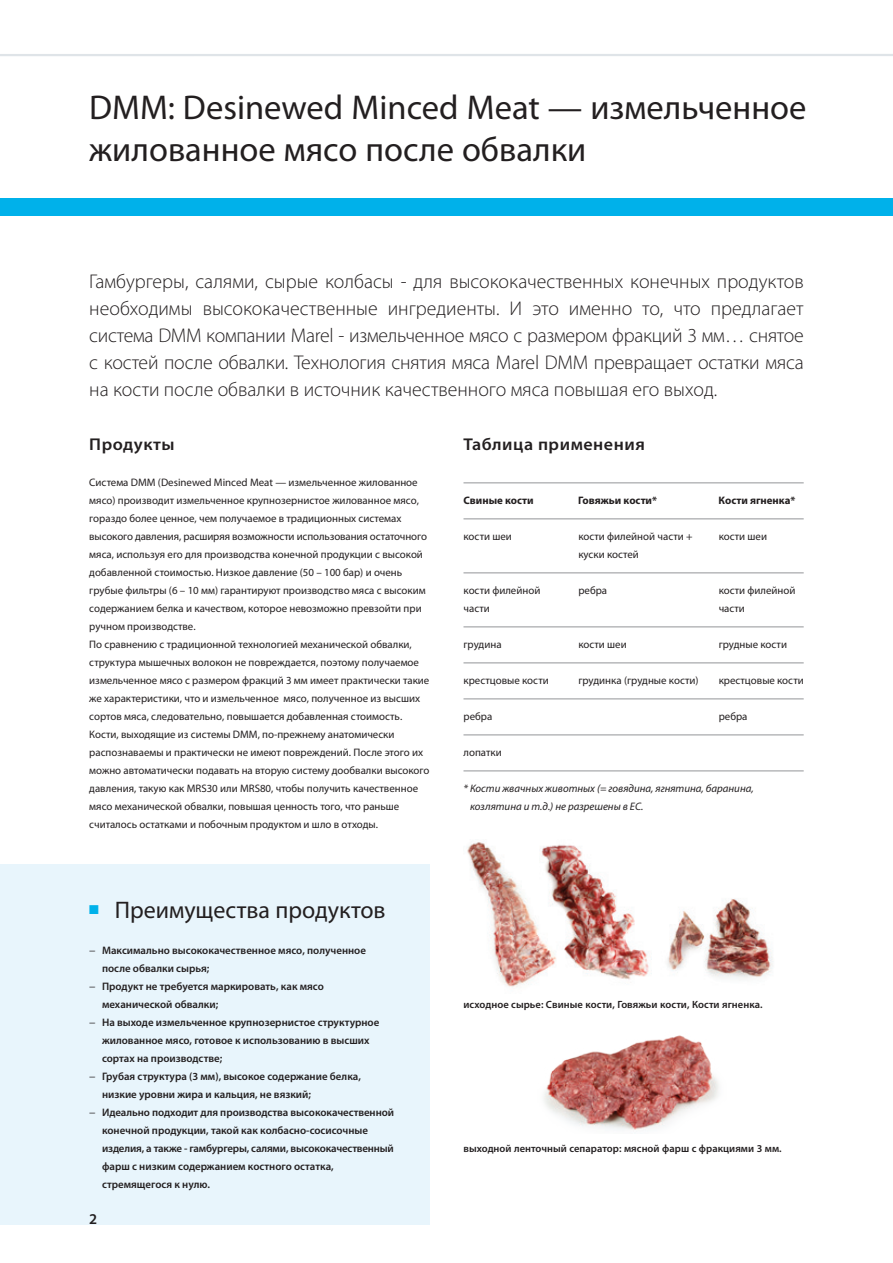
<style>
.page{position:relative;width:893px;height:1263px;background:#fff}
.page>*{position:absolute;margin:0;border:0;box-sizing:border-box;transform-origin:0 0}
.t1{font:34.5px/42px "Myriad Pro";color:#231f20}
.t2{font:24px "Myriad Pro";color:#231f20}
.t3{font:300 19.8px/27px "Myriad Pro";color:#231f20;text-align:justify}
.t4{font:600 17.1px "Myriad Pro";letter-spacing:.03em;color:#231f20;scale:1.05 1}
.t5{font:600 15px "Myriad Pro";color:#231f20}
.t6{font:10.8px/18px "Myriad Pro";color:#231f20}
.t7{font:600 10.8px "Myriad Pro";color:#231f20}
.t8{font:italic 10.8px/18px "Myriad Pro";color:#231f20}
.t9{font:700 10.8px "Myriad Pro";color:#231f20}
.t10{font:600 10.5px "Myriad Pro";letter-spacing:.005em;color:#231f20}
.s1{font-weight:400}
</style>
<div class="page">
<div style="left:0;top:864px;width:429px;height:360px;background:#e8f5fc"></div>
<hr style="left:463px;top:483px;width:341px;height:1px;background:#939598">
<hr style="left:463px;top:519px;width:341px;height:1px;background:#939598">
<hr style="left:463px;top:573px;width:341px;height:1px;background:#939598">
<hr style="left:463px;top:627px;width:341px;height:1px;background:#939598">
<hr style="left:463px;top:663px;width:341px;height:1px;background:#939598">
<hr style="left:463px;top:699px;width:341px;height:1px;background:#939598">
<hr style="left:463px;top:735px;width:341px;height:1px;background:#939598">
<hr style="left:463px;top:771px;width:341px;height:1px;background:#939598">
<div style="left:0;top:199px;width:893px;height:17px;background:#00b1ea"></div>
<hr style="left:0;top:54px;width:893px;height:2px;background:#dfe4e8">
<img style="left:544px;top:1035px;width:175px;height:95px">
<img style="left:467px;top:842px;width:306px;height:146px">
<h1 class="t1" style="left:89px;top:86px;width:719px">DMM: Desinewed Minced Meat — измельченное жилованное мясо после обвалки</h1>
<p class="t3" style="left:89px;top:268px;width:716px">Гамбургеры, салями, сырые колбасы - для высококачественных конечных продуктов необходимы высококачественные ингредиенты. И это именно то, что предлагает система DMM компании Marel - измельченное мясо с размером фракций 3 мм… снятое с костей после обвалки. Технология снятия мяса Marel DMM превращает остатки мяса на кости после обвалки в источник качественного мяса повышая его выход.</p>
<h3 class="t4" style="left:89px;top:433px;width:83px">Продукты</h3>
<p class="t6" style="left:89px;top:473px;width:342px">Система DMM (Desinewed Minced Meat — измельченное жилованное мясо) производит измельченное крупнозернистое жилованное мясо, гораздо более ценное, чем получаемое в традиционных системах высокого давления, расширяя возможности использования остаточного мяса, используя его для производства конечной продукции с высокой добавленной стоимостью. Низкое давление (50 – 100 бар) и очень грубые фильтры (6 – 10 мм) гарантируют производство мяса с высоким содержанием белка и качеством, которое невозможно превзойти при ручном производстве.<br>По сравнению с традиционной технологией механической обвалки, структура мышечных волокон не повреждается, поэтому получаемое измельченное мясо с размером фракций 3 мм имеет практически такие же характеристики, что и измельченное мясо, полученное из высших сортов мяса, следовательно, повышается добавленная стоимость.<br>Кости, выходящие из системы DMM, по-прежнему анатомически распознаваемы и практически не имеют повреждений. После этого их можно автоматически подавать на вторую систему дообвалки высокого давления, такую как MRS30 или MRS80, чтобы получить качественное мясо механической обвалки, повышая ценность того, что раньше считалось остатками и побочным продуктом и шло в отходы.</p>
<h2 class="t2" style="left:89px;top:895px;width:298px"><sup>■</sup> Преимущества продуктов</h2>
<p class="t7" style="left:89px;top:944px;width:278px"><span class="s1">−</span> Максимально высококачественное мясо, полученное</p>
<p class="t7" style="left:102px;top:962px;width:109px">после обвалки сырья;</p>
<p class="t7" style="left:89px;top:979px;width:236px"><span class="s1">−</span> Продукт не требуется маркировать, как мясо</p>
<p class="t7" style="left:102px;top:997px;width:118px">механической обвалки;</p>
<p class="t7" style="left:89px;top:1015px;width:292px"><span class="s1">−</span> На выходе измельченное крупнозернистое структурное</p>
<p class="t7" style="left:102px;top:1033px;width:269px">жилованное мясо, готовое к использованию в высших</p>
<p class="t7" style="left:102px;top:1051px;width:122px">сортах на производстве;</p>
<p class="t7" style="left:89px;top:1069px;width:273px"><span class="s1">−</span> Грубая структура (3 мм), высокое содержание белка,</p>
<p class="t7" style="left:102px;top:1087px;width:211px">низкие уровни жира и кальция, не вязкий;</p>
<p class="t7" style="left:89px;top:1105px;width:306px"><span class="s1">−</span> Идеально подходит для производства высококачественной</p>
<p class="t7" style="left:102px;top:1123px;width:268px">конечной продукции, такой как колбасно-сосисочные</p>
<p class="t7" style="left:102px;top:1141px;width:293px">изделия, а также - гамбургеры, салями, высококачественный</p>
<p class="t7" style="left:102px;top:1159px;width:233px">фарш с низким содержанием костного остатка,</p>
<p class="t7" style="left:102px;top:1177px;width:110px">стремящегося к нулю.</p>
<h3 class="t5" style="left:89px;top:1209px;width:10px">2</h3>
<h3 class="t4" style="left:463px;top:433px;width:174px">Таблица применения</h3>
<p class="t9" style="left:463px;top:493px;width:72px">Свиные кости</p>
<p class="t9" style="left:578px;top:493px;width:80px">Говяжьи кости*</p>
<p class="t9" style="left:719px;top:493px;width:78px">Кости ягненка*</p>
<p class="t6" style="left:463px;top:527px;width:50px">кости шеи</p>
<p class="t6" style="left:578px;top:527px;width:116px">кости филейной части +</p>
<p class="t6" style="left:719px;top:527px;width:50px">кости шеи</p>
<p class="t6" style="left:578px;top:545px;width:62px">куски костей</p>
<p class="t6" style="left:463px;top:581px;width:78px">кости филейной</p>
<p class="t6" style="left:578px;top:581px;width:30px">ребра</p>
<p class="t6" style="left:719px;top:581px;width:78px">кости филейной</p>
<p class="t6" style="left:463px;top:599px;width:28px">части</p>
<p class="t6" style="left:719px;top:599px;width:28px">части</p>
<p class="t6" style="left:463px;top:635px;width:40px">грудина</p>
<p class="t6" style="left:578px;top:635px;width:50px">кости шеи</p>
<p class="t6" style="left:719px;top:635px;width:70px">грудные кости</p>
<p class="t6" style="left:464px;top:671px;width:87px">крестцовые кости</p>
<p class="t6" style="left:578px;top:671px;width:122px">грудинка (грудные кости)</p>
<p class="t6" style="left:719px;top:671px;width:87px">крестцовые кости</p>
<p class="t6" style="left:464px;top:707px;width:30px">ребра</p>
<p class="t6" style="left:719px;top:707px;width:30px">ребра</p>
<p class="t6" style="left:464px;top:743px;width:40px">лопатки</p>
<p class="t8" style="left:470px;top:779px;width:285px;text-indent:-6px">* Кости жвачных животных (= говядина, ягнятина, баранина, козлятина и т.д.) не разрешены в ЕС.</p>
<p class="t10" style="left:463px;top:998px;width:301px">исходное сырье: Свиные кости, Говяжьи кости, Кости ягненка.</p>
<p class="t10" style="left:463px;top:1142px;width:320px">выходной ленточный сепаратор: мясной фарш с фракциями 3 мм.</p>
</div>
